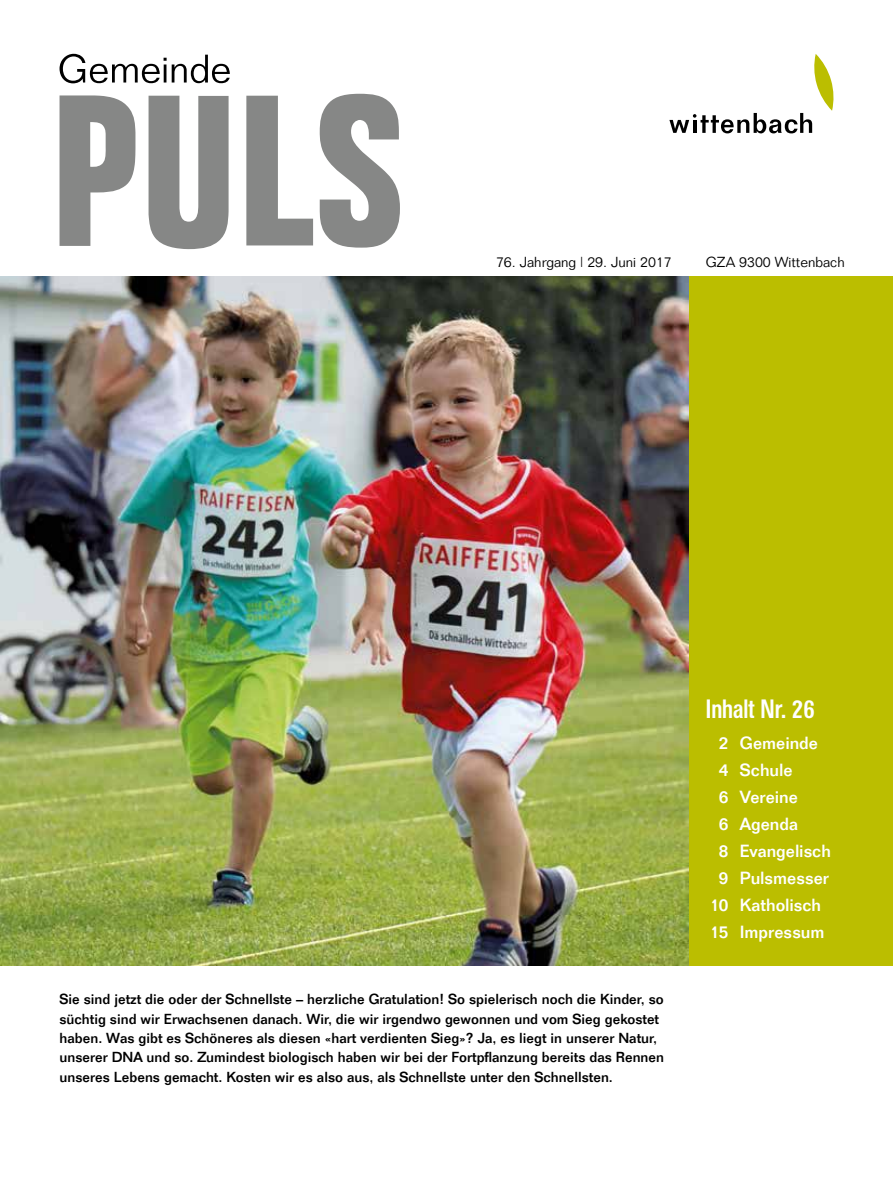
<style>
.page{position:relative;width:893px;height:1191px;background:#fff}
.page>*{position:absolute;margin:0;border:0;box-sizing:border-box;transform-origin:0 0}
.t1{font:500 26.25px "Folio Condensed BQ";color:#fff}
.t2{font:500 17.25px "Folio";color:#fff}
.t3{font:500 14.25px/19.4px "Folio";color:#000}
.t4{font:300 14.25px "Folio";color:#000}
</style>
<div class="page">
<div style="left:689px;top:276px;width:204px;height:689px;background:#bbbe00"></div>
<svg style="left:669px;top:54px;width:164px;height:79px"></svg>
<svg style="left:60px;top:95px;width:75px;height:151px"></svg>
<svg style="left:149px;top:96px;width:80px;height:153px"></svg>
<svg style="left:246px;top:96px;width:67px;height:149px"></svg>
<svg style="left:319px;top:94px;width:81px;height:154px"></svg>
<svg style="left:60px;top:54px;width:170px;height:29px"></svg>
<img style="left:0;top:276px;width:689px;height:689px">
<p class="t4" style="left:496px;top:254px;width:177px">76. Jahrgang | 29. Juni 2017</p>
<p class="t4" style="left:706px;top:254px;width:140px">GZA 9300 Wittenbach</p>
<p class="t3" style="left:60px;top:989px;width:606px">Sie sind jetzt die oder der Schnellste – herzliche Gratulation! So spielerisch noch die Kinder, so süchtig sind wir Erwachsenen danach. Wir, die wir irgendwo gewonnen und vom Sieg gekostet haben. Was gibt es Schöneres als diesen «hart verdienten Sieg»? Ja, es liegt in unserer Natur, unserer DNA und so. Zumindest biologisch haben wir bei der Fortpflanzung bereits das Rennen unseres Lebens gemacht. Kosten wir es also aus, als Schnellste unter den Schnellsten.</p>
<h1 class="t1" style="left:706px;top:694px;width:110px">Inhalt Nr. 26</h1>
<p class="t2" style="left:719px;top:732px;width:101px">2 Gemeinde</p>
<p class="t2" style="left:719px;top:759px;width:75px">4 Schule</p>
<p class="t2" style="left:719px;top:786px;width:81px">6 Vereine</p>
<p class="t2" style="left:719px;top:813px;width:81px">6 Agenda</p>
<p class="t2" style="left:719px;top:840px;width:114px">8 Evangelisch</p>
<p class="t2" style="left:719px;top:867px;width:112px">9 Pulsmesser</p>
<p class="t2" style="left:710px;top:894px;width:112px">10 Katholisch</p>
<p class="t2" style="left:710px;top:921px;width:116px">15 Impressum</p>
</div>
